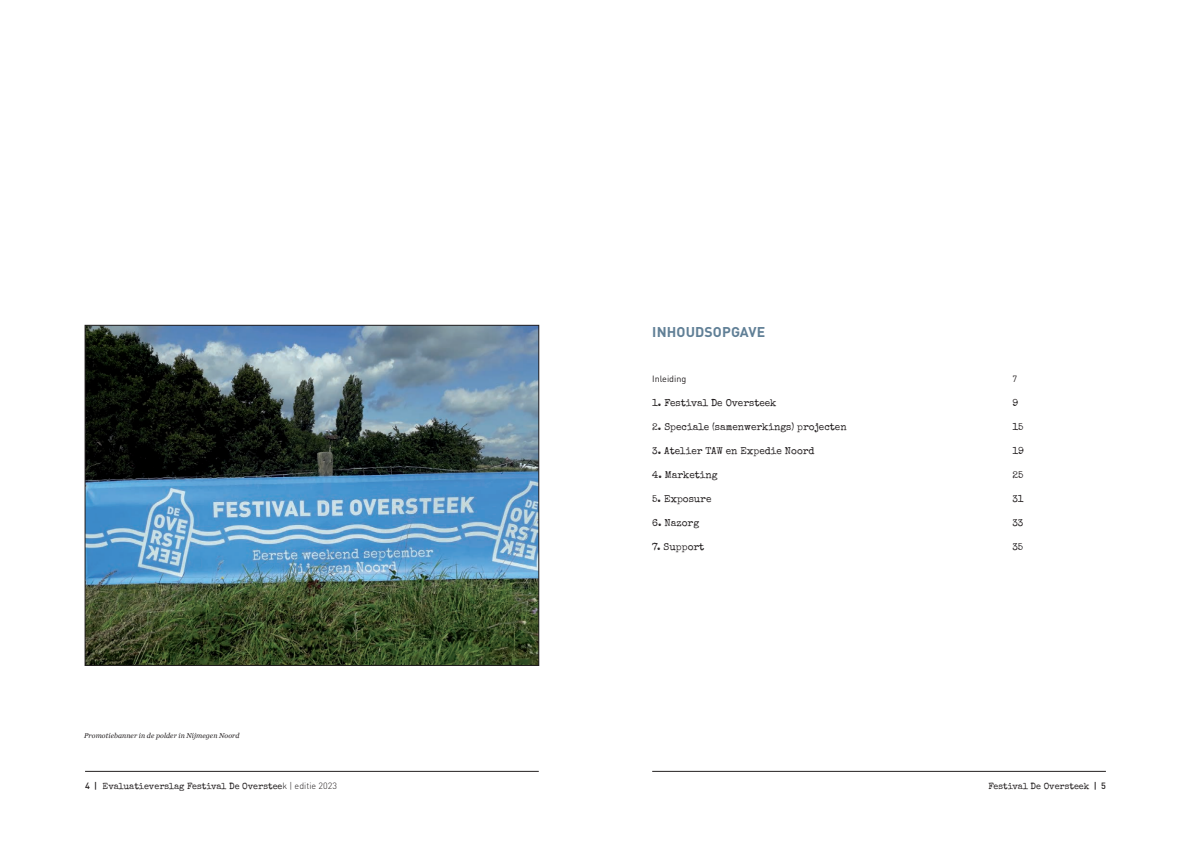
<style>
.page{position:relative;width:1191px;height:842px;background:#fff}
.page>*{position:absolute;margin:0;border:0;box-sizing:border-box;transform-origin:0 0}
.t1{font:700 14px "DIN Pro";letter-spacing:.01em;color:#607f96}
.t2{font:10px "Special Elite";color:#231f20}
.t3{font:9px "Special Elite";color:#231f20}
.t4{font:9px "DIN Pro";color:#231f20}
.t5{font:italic 7px "Georgia";letter-spacing:.01em;color:#231f20}
.s1{font-family:"DIN Pro";font-weight:500}
.s2{font-family:"DIN Pro";font-weight:300}
</style>
<div class="page">
<hr style="left:652px;top:771px;width:454px;height:1px;background:#231f20">
<hr style="left:85px;top:771px;width:454px;height:1px;background:#231f20">
<img style="left:87px;top:327px;width:450px;height:337px">
<div style="left:85px;top:325px;width:454px;height:341px;border:1px solid #231f20"></div>
<p class="t5" style="left:84px;top:730px;width:157px">Promotiebanner in de polder in Nijmegen Noord</p>
<h1 class="t1" style="left:652px;top:322px;width:114px">INHOUDSOPGAVE</h1>
<p class="t4" style="left:652px;top:373px;width:36px">Inleiding</p>
<p class="t4" style="left:1012px;top:373px;width:6px">7</p>
<p class="t2" style="left:652px;top:397px;width:126px">1. Festival De Oversteek</p>
<p class="t2" style="left:1012px;top:397px;width:7px">9</p>
<p class="t2" style="left:652px;top:421px;width:196px">2. Speciale (samenwerkings) projecten</p>
<p class="t2" style="left:1012px;top:421px;width:13px">15</p>
<p class="t2" style="left:652px;top:445px;width:164px">3. Atelier TAW en Expedie Noord</p>
<p class="t2" style="left:1012px;top:445px;width:13px">19</p>
<p class="t2" style="left:652px;top:469px;width:67px">4. Marketing</p>
<p class="t2" style="left:1012px;top:469px;width:13px">25</p>
<p class="t2" style="left:652px;top:493px;width:61px">5. Exposure</p>
<p class="t2" style="left:1012px;top:493px;width:13px">31</p>
<p class="t2" style="left:652px;top:517px;width:48px">6. Nazorg</p>
<p class="t2" style="left:1012px;top:517px;width:13px">33</p>
<p class="t2" style="left:652px;top:541px;width:54px">7. Support</p>
<p class="t2" style="left:1012px;top:541px;width:12px">35</p>
<p class="t3" style="left:85px;top:780px;width:253px"><span class="s1">4 |</span> Evaluatieverslag Festival De Overstee<span class="s2">k | editie 2023</span></p>
<p class="t3" style="left:988px;top:780px;width:119px">Festival De Oversteek <span class="s1">| 5</span></p>
</div>
